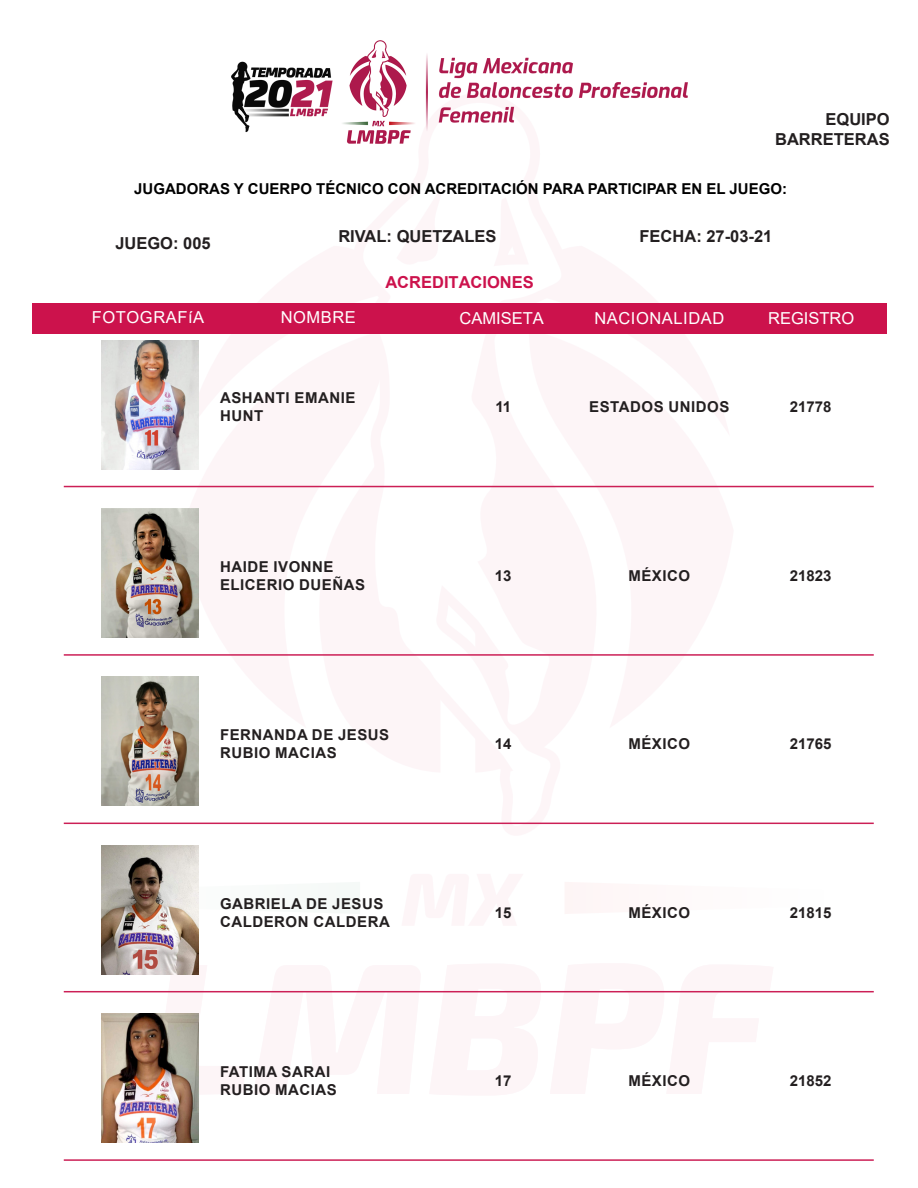
<style>
.page{position:relative;width:918px;height:1188px;background:#fff}
.page>*{position:absolute;margin:0;border:0;box-sizing:border-box;transform-origin:0 0}
.t1{font:700 16.5px/19.8px "Arial";color:#231f20;text-align:right}
.t2{font:16.5px "Arial";letter-spacing:.035em;color:#fff}
.t3{font:16.5px "Arial";color:#fff}
.t4{font:700 16.5px "Arial";color:#cc124c}
.t5{font:700 15px "Arial";letter-spacing:.035em;color:#231f20}
.t6{font:700 15px "Arial";color:#000}
</style>
<div class="page">
<svg style="left:146px;top:952px;width:639px;height:154px"></svg>
<svg style="left:101px;top:871px;width:98px;height:54px"></svg>
<svg style="left:360px;top:485px;width:204px;height:340px"></svg>
<div style="left:32px;top:303px;width:855px;height:31px;background:#cc124c"></div>
<img style="left:232px;top:40px;width:455px;height:104px">
<img style="left:102px;top:340px;width:96px;height:129px">
<hr style="left:64px;top:486px;width:810px;height:1px;background:#cc1f56">
<img style="left:102px;top:509px;width:96px;height:129px">
<hr style="left:64px;top:654px;width:810px;height:2px;background:#cc1f56">
<img style="left:102px;top:677px;width:96px;height:129px">
<hr style="left:64px;top:823px;width:810px;height:1px;background:#cc1f56">
<img style="left:102px;top:845px;width:96px;height:129px">
<hr style="left:64px;top:991px;width:810px;height:1px;background:#cc1f56">
<img style="left:102px;top:1014px;width:96px;height:129px">
<hr style="left:64px;top:1159px;width:810px;height:2px;background:#cc1f56">
<p class="t1" style="left:775px;top:110px;width:116px">EQUIPO<br>BARRETERAS</p>
<p class="t6" style="left:134px;top:178px;width:654px">JUGADORAS Y CUERPO TÉCNICO CON ACREDITACIÓN PARA PARTICIPAR EN EL JUEGO:</p>
<p class="t1" style="left:115px;top:233px;width:97px">JUEGO: 005</p>
<p class="t1" style="left:338px;top:227px;width:160px">RIVAL: QUETZALES</p>
<p class="t1" style="left:640px;top:227px;width:134px">FECHA: 27-03-21</p>
<p class="t4" style="left:385px;top:271px;width:150px">ACREDITACIONES</p>
<p class="t2" style="left:92px;top:306px;width:114px">FOTOGRAFíA</p>
<p class="t2" style="left:281px;top:306px;width:77px">NOMBRE</p>
<p class="t3" style="left:460px;top:307px;width:86px">CAMISETA</p>
<p class="t3" style="left:768px;top:307px;width:88px">REGISTRO</p>
<p class="t2" style="left:594px;top:307px;width:131px">NACIONALIDAD</p>
<p class="t5" style="left:220px;top:388px;width:137px">ASHANTI EMANIE</p>
<p class="t5" style="left:220px;top:406px;width:45px">HUNT</p>
<p class="t5" style="left:220px;top:556px;width:115px">HAIDE IVONNE</p>
<p class="t5" style="left:220px;top:574px;width:147px">ELICERIO DUEÑAS</p>
<p class="t5" style="left:220px;top:724px;width:171px">FERNANDA DE JESUS</p>
<p class="t5" style="left:220px;top:742px;width:118px">RUBIO MACIAS</p>
<p class="t5" style="left:220px;top:893px;width:165px">GABRIELA DE JESUS</p>
<p class="t5" style="left:220px;top:911px;width:171px">CALDERON CALDERA</p>
<p class="t5" style="left:220px;top:1061px;width:112px">FATIMA SARAI</p>
<p class="t5" style="left:220px;top:1079px;width:118px">RUBIO MACIAS</p>
<p class="t5" style="left:495px;top:397px;width:17px">11</p>
<p class="t5" style="left:589px;top:397px;width:142px">ESTADOS UNIDOS</p>
<p class="t5" style="left:790px;top:397px;width:43px">21778</p>
<p class="t5" style="left:495px;top:565px;width:18px">13</p>
<p class="t5" style="left:628px;top:565px;width:63px">MÉXICO</p>
<p class="t5" style="left:790px;top:565px;width:43px">21823</p>
<p class="t5" style="left:495px;top:733px;width:18px">14</p>
<p class="t5" style="left:628px;top:733px;width:63px">MÉXICO</p>
<p class="t5" style="left:790px;top:733px;width:43px">21765</p>
<p class="t5" style="left:495px;top:902px;width:18px">15</p>
<p class="t5" style="left:628px;top:902px;width:63px">MÉXICO</p>
<p class="t5" style="left:790px;top:902px;width:43px">21815</p>
<p class="t5" style="left:495px;top:1070px;width:18px">17</p>
<p class="t5" style="left:628px;top:1070px;width:63px">MÉXICO</p>
<p class="t5" style="left:790px;top:1070px;width:43px">21852</p>
</div>
